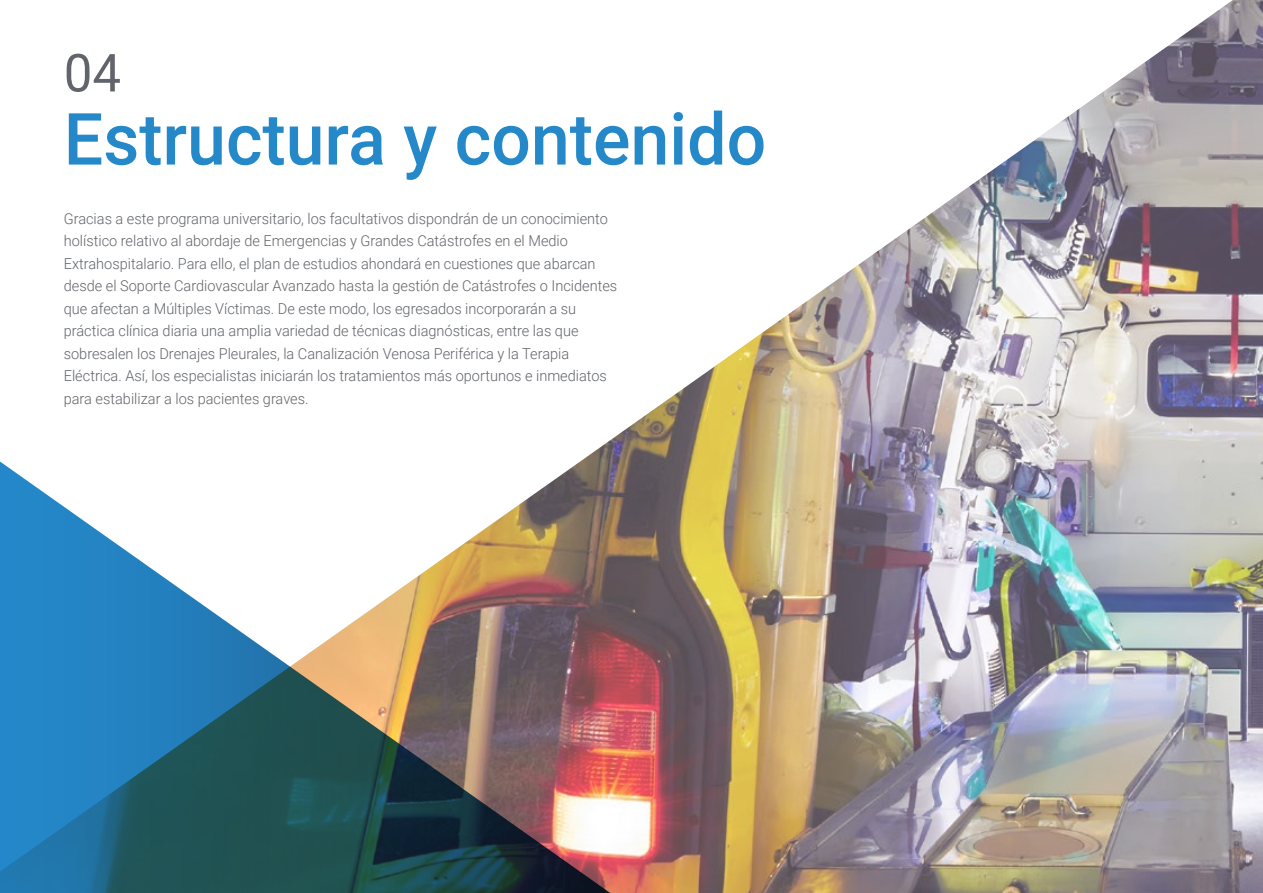
<style>
.page{position:relative;width:1263px;height:893px;background:#fff}
.page>*{position:absolute;margin:0;border:0;box-sizing:border-box;transform-origin:0 0}
.t1{font:500 72px "Roboto";color:#2488c9}
.t2{font:52.5px "Roboto";color:#61646a}
.t3{font:300 15px/22.5px "Roboto";color:#61646a}
</style>
<div class="page">
<img style="left:602px;top:0;width:661px;height:893px">
<svg style="left:0;top:446px;width:640px;height:447px"></svg>
<h2 class="t2" style="left:64px;top:36px;width:59px">04</h2>
<h1 class="t1" style="left:64px;top:89px;width:704px">Estructura y contenido</h1>
<p class="t3" style="left:64px;top:207px;width:555px">Gracias a este programa universitario, los facultativos dispondrán de un conocimiento holístico relativo al abordaje de Emergencias y Grandes Catástrofes en el Medio Extrahospitalario. Para ello, el plan de estudios ahondará en cuestiones que abarcan desde el Soporte Cardiovascular Avanzado hasta la gestión de Catástrofes o Incidentes que afectan a Múltiples Víctimas. De este modo, los egresados incorporarán a su práctica clínica diaria una amplia variedad de técnicas diagnósticas, entre las que sobresalen los Drenajes Pleurales, la Canalización Venosa Periférica y la Terapia Eléctrica. Así, los especialistas iniciarán los tratamientos más oportunos e inmediatos para estabilizar a los pacientes graves.</p>
</div>
